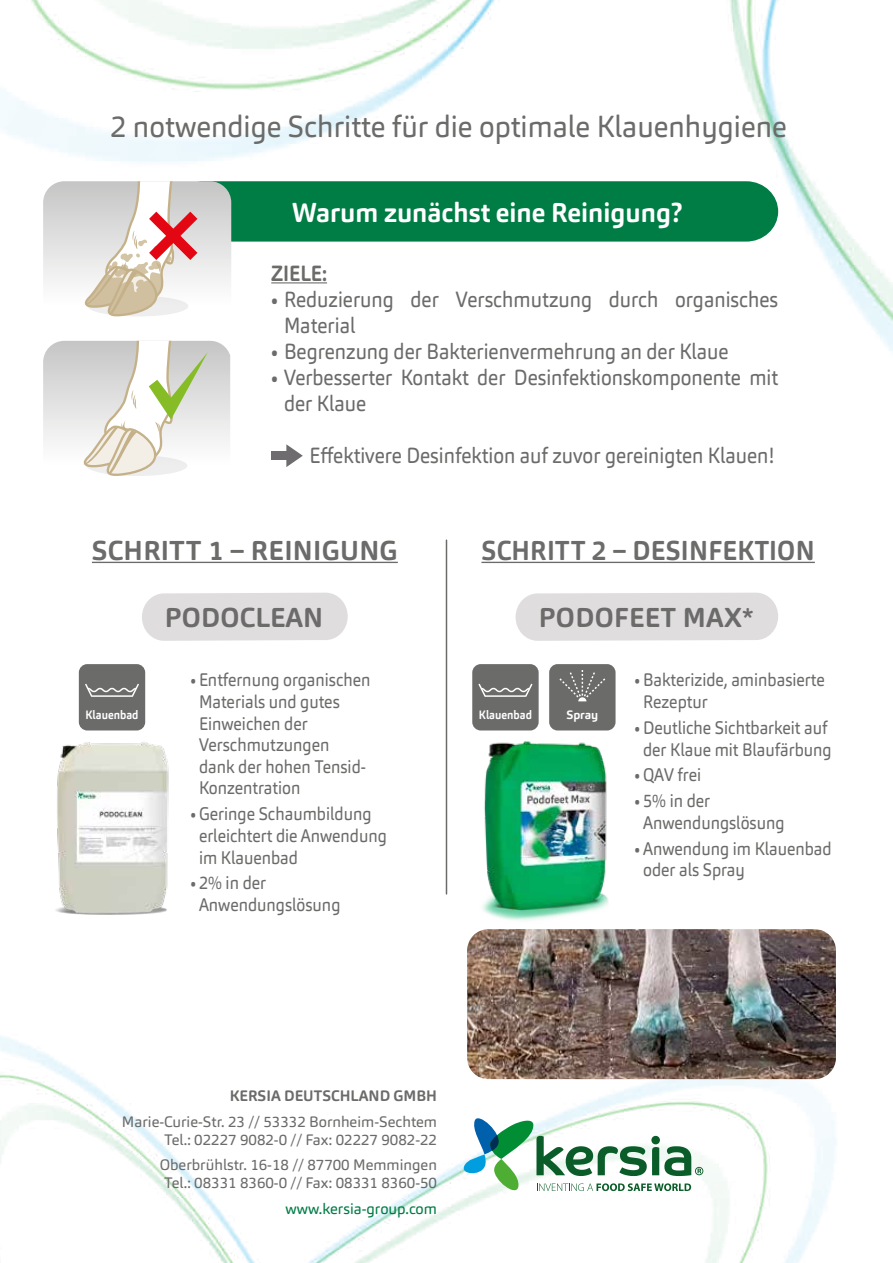
<style>
.page{position:relative;width:893px;height:1263px;background:#fff}
.page>*{position:absolute;margin:0;border:0;box-sizing:border-box;transform-origin:0 0}
.t1{font:30px "Carnas";color:#6b6b6a;scale:.95 1}
.t2{font:700 27px "Carnas";letter-spacing:.01em;color:#6b6b6a}
.t3{font:700 27px "Carnas";color:#fff;scale:.96 1}
.t4{font:700 27px "Carnas";letter-spacing:.01em;color:#6b6b6a;scale:.95 1}
.t5{font:21.75px/26.1px "Carnas";color:#6b6b6a;scale:.9 1}
.t6{font:700 21.75px "Carnas";letter-spacing:-.01em;color:#6b6b6a;scale:.9 1}
.t7{font:18px/21.6px "Carnas";color:#6b6b6a;scale:.9 1}
.t8{font:15px/18px "Carnas";color:#6b6b6a;text-align:right}
.t9{font:700 15px "Carnas";color:#6b6b6a}
.t10{font:15px "Carnas";color:#007c45}
.t11{font:700 12px "Carnas";color:#fff;scale:.9 1}
.t12{font:700 12px "Carnas";color:#fff}
</style>
<div class="page">
<img style="left:0;top:0;width:893px;height:663px">
<img style="left:0;top:663px;width:836px;height:600px">
<img style="left:461px;top:721px;width:167px;height:203px">
<svg style="left:43px;top:181px;width:735px;height:148px"></svg>
<svg style="left:43px;top:341px;width:187px;height:148px"></svg>
<hr style="left:92px;top:562px;width:306px;height:1px;background:#6b6b6a">
<hr style="left:481px;top:562px;width:334px;height:1px;background:#6b6b6a">
<div style="left:549px;top:664px;width:66px;height:66px;background:#6b6b6a;border-radius:8px"></div>
<svg style="left:559px;top:670px;width:46px;height:31px"></svg>
<div style="left:472px;top:664px;width:67px;height:66px;background:#6b6b6a;border-radius:8px"></div>
<svg style="left:478px;top:684px;width:54px;height:13px"></svg>
<img style="left:43px;top:721px;width:148px;height:208px">
<svg style="left:286px;top:444px;width:17px;height:23px"></svg>
<div style="left:271px;top:452px;width:24px;height:8px;background:#6e6c6e"></div>
<svg style="left:460px;top:1111px;width:243px;height:88px"></svg>
<div style="left:142px;top:593px;width:206px;height:48px;background:#e0ddde"></div>
<div style="left:515px;top:593px;width:263px;height:48px;background:#e0ddde"></div>
<hr style="left:446px;top:540px;width:1px;height:354px;background:#6b6b6a">
<div style="left:79px;top:664px;width:66px;height:66px;background:#6b6b6a;border-radius:8px"></div>
<svg style="left:85px;top:684px;width:54px;height:13px"></svg>
<img style="left:467px;top:929px;width:369px;height:150px">
<h1 class="t1" style="left:110px;top:108px;width:714px">2 notwendige Schritte für die optimale Klauenhygiene</h1>
<h2 class="t3" style="left:292px;top:195px;width:408px">Warum zunächst eine Reinigung?</h2>
<p class="t6" style="left:271px;top:259px;width:64px">ZIELE:</p>
<p class="t5" style="left:284px;top:286px;width:550px;text-indent:-13px">• Reduzierung der Verschmutzung durch organisches<br>Material</p>
<p class="t5" style="left:271px;top:338px;width:510px">• Begrenzung der Bakterienvermehrung an der Klaue</p>
<p class="t5" style="left:284px;top:364px;width:551px;text-indent:-13px">• Verbesserter Kontakt der Desinfektionskomponente mit der Klaue</p>
<p class="t5" style="left:310px;top:443px;width:518px">Effektivere Desinfektion auf zuvor gereinigten Klauen!</p>
<h2 class="t2" style="left:92px;top:533px;width:307px">SCHRITT 1 – REINIGUNG</h2>
<h2 class="t4" style="left:481px;top:533px;width:352px">SCHRITT 2 – DESINFEKTION</h2>
<p class="t11" style="left:86px;top:707px;width:60px">Klauenbad</p>
<h2 class="t2" style="left:165px;top:600px;width:160px">PODOCLEAN</h2>
<h2 class="t2" style="left:539px;top:600px;width:216px">PODOFEET MAX*</h2>
<p class="t7" style="left:199px;top:669px;width:192px;text-indent:-9px">• Entfernung organischen<br>Materials und gutes<br>Einweichen der<br>Verschmutzungen<br>dank der hohen Tensid-<br>Konzentration</p>
<p class="t7" style="left:199px;top:803px;width:210px;text-indent:-9px">• Geringe Schaumbildung erleichtert die Anwendung im Klauenbad</p>
<p class="t7" style="left:199px;top:872px;width:159px;text-indent:-9px">• 2% in der<br>Anwendungslösung</p>
<p class="t11" style="left:479px;top:707px;width:60px">Klauenbad</p>
<p class="t12" style="left:566px;top:707px;width:33px">Spray</p>
<p class="t7" style="left:643px;top:669px;width:203px;text-indent:-9px">• Bakterizide, aminbasierte<br>Rezeptur</p>
<p class="t7" style="left:635px;top:717px;width:220px;text-align:center">• Deutliche Sichtbarkeit auf der Klaue mit Blaufärbung</p>
<p class="t7" style="left:635px;top:764px;width:75px">• QAV frei</p>
<p class="t7" style="left:643px;top:790px;width:159px;text-indent:-9px">• 5% in der<br>Anwendungslösung</p>
<p class="t7" style="left:643px;top:837px;width:211px;text-indent:-9px">• Anwendung im Klauenbad oder als Spray</p>
<p class="t9" style="left:230px;top:1086px;width:209px">KERSIA DEUTSCHLAND GMBH</p>
<p class="t8" style="left:122px;top:1112px;width:317px">Marie-Curie-Str. 23 // 53332 Bornheim-Sechtem<br>Tel.: 02227 9082-0 // Fax: 02227 9082-22</p>
<p class="t8" style="left:160px;top:1156px;width:279px;text-align:left">Oberbrühlstr. 16-18 // 87700 Memmingen<br>Tel.: 08331 8360-0 // Fax: 08331 8360-50</p>
<p class="t10" style="left:285px;top:1199px;width:153px">www.kersia-group.com</p>
</div>
